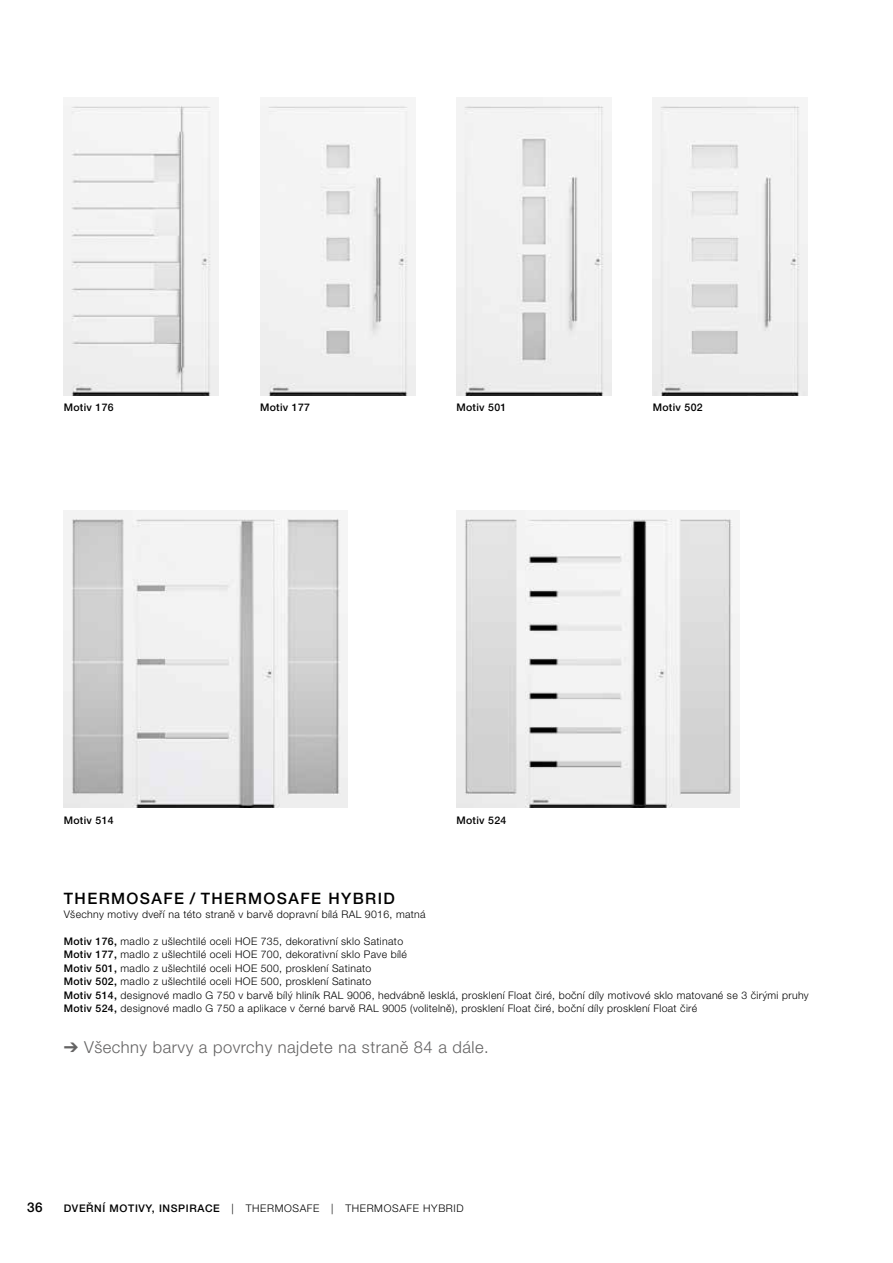
<style>
.page{position:relative;width:893px;height:1263px;background:#fff}
.page>*{position:absolute;margin:0;border:0;box-sizing:border-box;transform-origin:0 0}
.t1{font:300 16.5px "Hoermann Helvetica Neue";letter-spacing:.03em;color:#646363}
.t2{font:500 15.75px "Hoermann Helvetica Neue";letter-spacing:.09em;color:#000}
.t3{font:500 13.5px "Hoermann Helvetica Neue";color:#000}
.t4{font:300 10.5px/13.5px "Hoermann Helvetica Neue";letter-spacing:.03em;color:#000}
.t5{font:300 10.5px "Hoermann Helvetica Neue";letter-spacing:.06em;color:#000}
.t6{font:500 10.5px "Hoermann Helvetica Neue";letter-spacing:.03em;color:#000}
.s1{font-weight:500}
</style>
<div class="page">
<img style="left:260px;top:105px;width:155px;height:290px">
<img style="left:653px;top:98px;width:155px;height:297px">
<img style="left:64px;top:105px;width:155px;height:290px">
<img style="left:64px;top:510px;width:283px;height:298px">
<img style="left:456px;top:510px;width:284px;height:298px">
<img style="left:456px;top:98px;width:156px;height:297px">
<p class="t6" style="left:64px;top:400px;width:51px">Motiv 176</p>
<p class="t6" style="left:456px;top:400px;width:51px">Motiv 501</p>
<p class="t6" style="left:260px;top:400px;width:51px">Motiv 177</p>
<p class="t6" style="left:653px;top:400px;width:51px">Motiv 502</p>
<p class="t6" style="left:64px;top:813px;width:51px">Motiv 514</p>
<p class="t6" style="left:456px;top:813px;width:51px">Motiv 524</p>
<h2 class="t2" style="left:64px;top:888px;width:333px">THERMOSAFE / THERMOSAFE HYBRID</h2>
<p class="t4" style="left:64px;top:906px;width:363px">Všechny motivy dveří na této straně v barvě dopravní bílá RAL 9016, matná</p>
<p class="t4" style="left:64px;top:933px;width:746px"><span class="s1">Motiv 176,</span> madlo z ušlechtilé oceli HOE 735, dekorativní sklo Satinato<br><span class="s1">Motiv 177,</span> madlo z ušlechtilé oceli HOE 700, dekorativní sklo Pave bílé<br><span class="s1">Motiv 501,</span> madlo z ušlechtilé oceli HOE 500, prosklení Satinato<br><span class="s1">Motiv 502,</span> madlo z ušlechtilé oceli HOE 500, prosklení Satinato<br><span class="s1">Motiv 514,</span> designové madlo G 750 v barvě bílý hliník RAL 9006, hedvábně lesklá, prosklení Float čiré, boční díly motivové sklo matované se 3 čirými pruhy <span class="s1">Motiv 524,</span> designové madlo G 750 a aplikace v černé barvě RAL 9005 (volitelně), prosklení Float čiré, boční díly prosklení Float čiré</p>
<h1 class="t1" style="left:64px;top:1035px;width:426px">➔ Všechny barvy a povrchy najdete na straně 84 a dále.</h1>
<p class="t3" style="left:27px;top:1198px;width:17px">36</p>
<p class="t5" style="left:64px;top:1201px;width:401px"><span class="s1">DVEŘNÍ MOTIVY, INSPIRACE</span> | THERMOSAFE | THERMOSAFE HYBRID</p>
</div>
